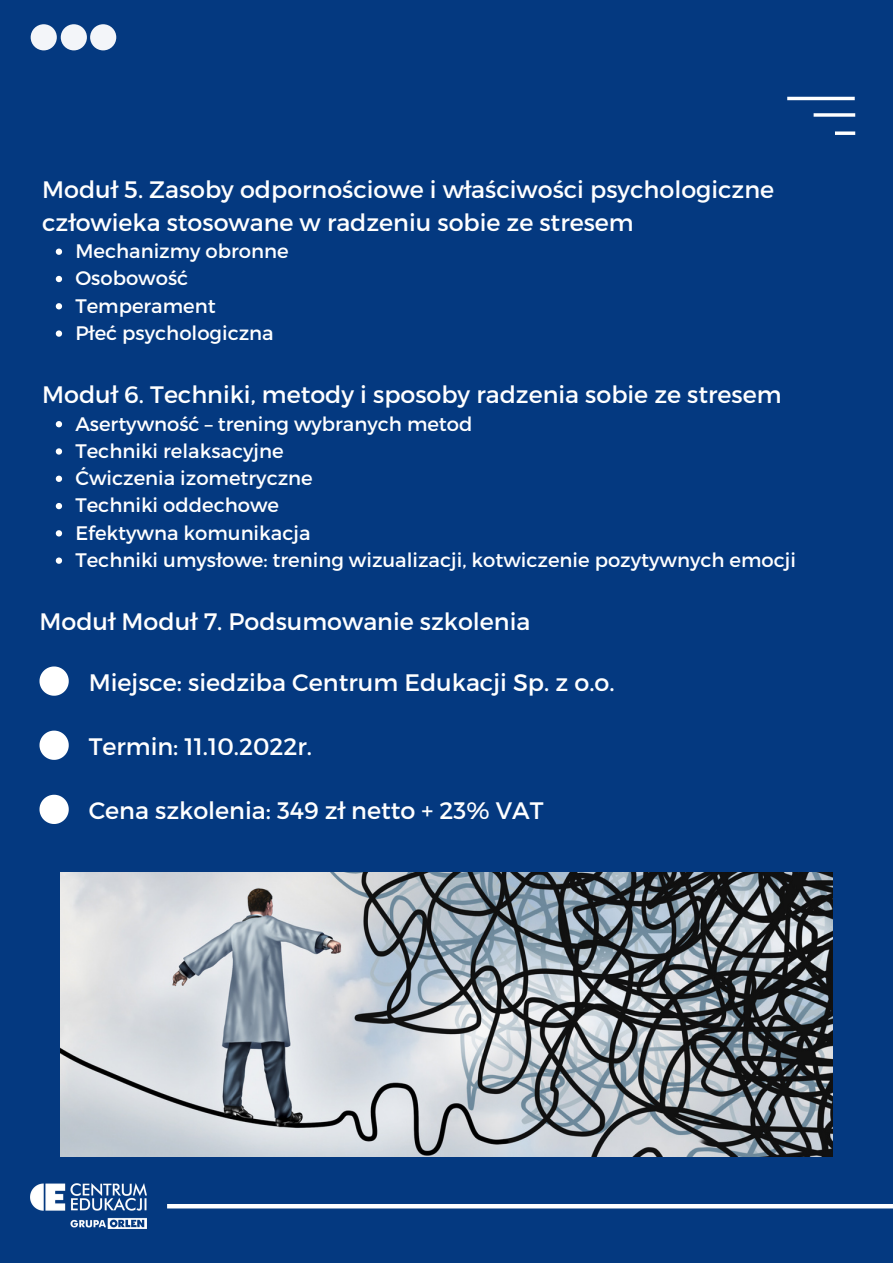
<style>
.page{position:relative;width:893px;height:1264px;background:#fff}
.page>*{position:absolute;margin:0;border:0;box-sizing:border-box;transform-origin:0 0}
.t1{font:23.85px "Montserrat";color:#fff}
.t2{font:23.7px/32.5px "Montserrat";color:#fff}
.t3{font:19.65px/27.3px "Montserrat";color:#fff}
</style>
<div class="page">
<div style="left:0;top:0;width:892px;height:1262px;background:#043980"></div>
<div style="left:31px;top:24px;width:26px;height:26px;background:#f3f5f9;border-radius:50%"></div>
<div style="left:61px;top:24px;width:26px;height:26px;background:#f3f5f9;border-radius:50%"></div>
<div style="left:90px;top:24px;width:26px;height:26px;background:#f3f5f9;border-radius:50%"></div>
<hr style="left:787px;top:97px;width:67px;height:3px;background:#fff">
<svg style="left:813px;top:113px;width:42px;height:4px"></svg>
<svg style="left:835px;top:131px;width:20px;height:4px"></svg>
<svg style="left:56px;top:248px;width:6px;height:7px"></svg>
<svg style="left:56px;top:276px;width:6px;height:6px"></svg>
<svg style="left:56px;top:303px;width:6px;height:6px"></svg>
<svg style="left:56px;top:330px;width:6px;height:7px"></svg>
<div style="left:167px;top:1203px;width:725px;height:5px;background:#fff"></div>
<img style="left:31px;top:1183px;width:115px;height:45px">
<svg style="left:56px;top:421px;width:6px;height:6px"></svg>
<svg style="left:56px;top:448px;width:6px;height:6px"></svg>
<svg style="left:56px;top:475px;width:6px;height:7px"></svg>
<svg style="left:56px;top:503px;width:6px;height:6px"></svg>
<svg style="left:56px;top:530px;width:6px;height:6px"></svg>
<svg style="left:56px;top:557px;width:6px;height:7px"></svg>
<svg style="left:39px;top:666px;width:30px;height:29px"></svg>
<svg style="left:39px;top:730px;width:30px;height:29px"></svg>
<img style="left:60px;top:872px;width:772px;height:283px">
<svg style="left:39px;top:794px;width:30px;height:30px"></svg>
<p class="t2" style="left:42px;top:172px;width:733px">Moduł 5. Zasoby odpornościowe i właściwości psychologiczne człowieka stosowane w radzeniu sobie ze stresem</p>
<p class="t3" style="left:75px;top:236px;width:215px">Mechanizmy obronne<br>Osobowość<br>Temperament<br>Płeć psychologiczna</p>
<p class="t2" style="left:42px;top:377px;width:740px">Moduł 6. Techniki, metody i sposoby radzenia sobie ze stresem</p>
<p class="t3" style="left:75px;top:409px;width:722px">Asertywność – trening wybranych metod<br>Techniki relaksacyjne<br>Ćwiczenia izometryczne<br>Techniki oddechowe<br>Efektywna komunikacja<br>Techniki umysłowe: trening wizualizacji, kotwiczenie pozytywnych emocji</p>
<p class="t2" style="left:39px;top:604px;width:492px">Moduł Moduł 7. Podsumowanie szkolenia</p>
<p class="t1" style="left:89px;top:666px;width:527px">Miejsce: siedziba Centrum Edukacji Sp. z o.o.</p>
<p class="t1" style="left:89px;top:730px;width:225px">Termin: 11.10.2022r.</p>
<p class="t1" style="left:89px;top:795px;width:456px">Cena szkolenia: 349 zł netto + 23% VAT</p>
</div>
